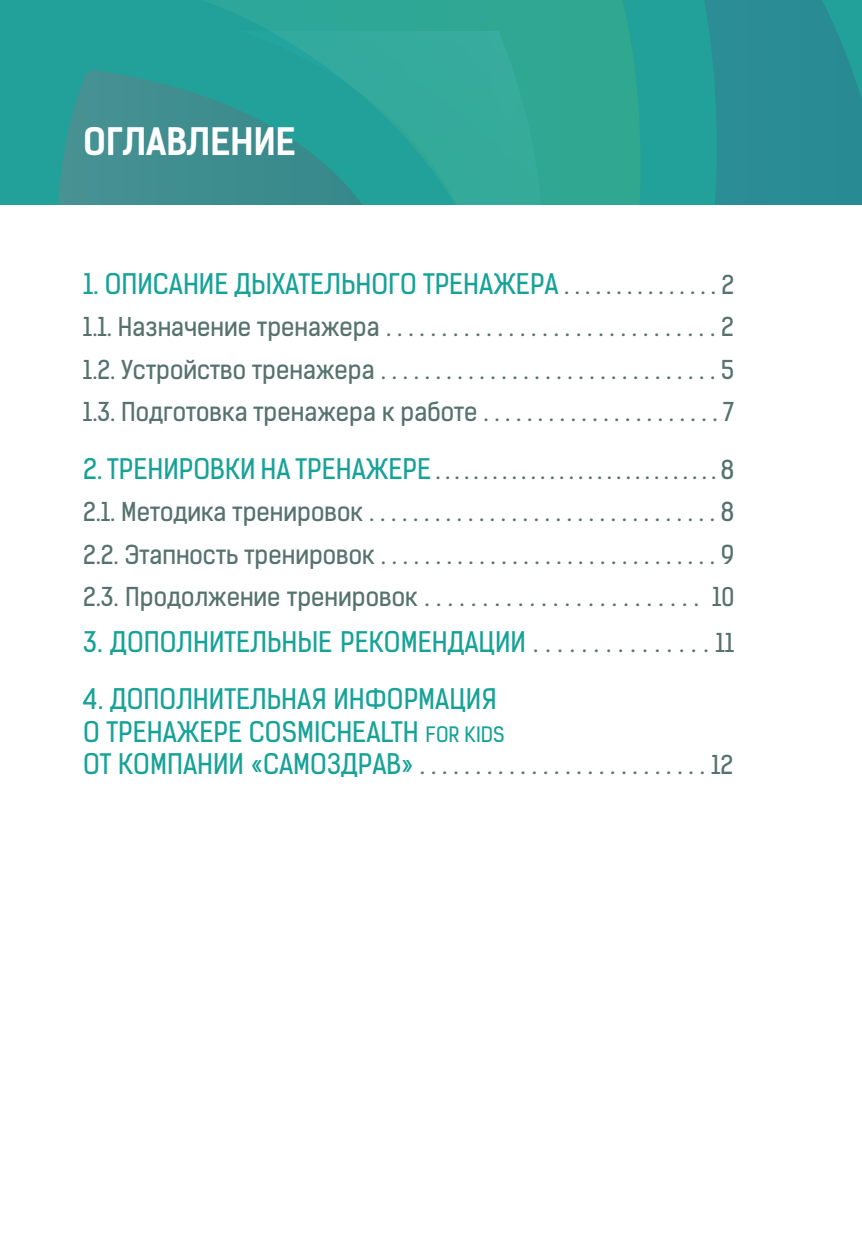
<style>
.page{position:relative;width:862px;height:1244px;background:#fff}
.page>*{position:absolute;margin:0;border:0;box-sizing:border-box;transform-origin:0 0}
.t1{font:36px "Kelson Sans Bold RU";letter-spacing:-.01em;color:#fff}
.t2{font:27px/32.4px "Kelson Sans Regular RU";color:#17a298}
.t3{font:24.75px/42.5px "Kelson Sans Regular RU";color:#56726c;text-align:justify}
.s1{font-size:24.75px;color:#56726c}
.s2{font-size:27px;color:#17a298}
.s3{font-size:20.25px}
</style>
<div class="page">
<div style="left:0;top:0;width:861px;height:204px;background:#21a199"></div>
<svg style="left:58px;top:70px;width:52px;height:134px"></svg>
<svg style="left:704px;top:0;width:157px;height:204px;background:#288e95"></svg>
<svg style="left:204px;top:0;width:436px;height:204px"></svg>
<svg style="left:110px;top:32px;width:456px;height:172px"></svg>
<h1 class="t1" style="left:83px;top:119px;width:214px">ОГЛАВЛЕНИЕ</h1>
<p class="t2" style="left:83px;top:267px;width:652px">1. ОПИСАНИЕ ДЫХАТЕЛЬНОГО ТРЕНАЖЕРА <span class="s1">. . . . . . . . . . . . . . . 2</span></p>
<p class="t3" style="left:83px;top:306px;width:652px">1.1. Назначение тренажера . . . . . . . . . . . . . . . . . . . . . . . . . . . . . . 2<br>1.2. Устройство тренажера . . . . . . . . . . . . . . . . . . . . . . . . . . . . . . . 5<br>1.3. Подготовка тренажера к работе . . . . . . . . . . . . . . . . . . . . . . 7</p>
<p class="t3" style="left:83px;top:448px;width:652px"><span class="s2">2. ТРЕНИРОВКИ НА ТРЕНАЖЕРЕ</span> . . . . . . . . . . . . . . . . . . . . . . . . . . . . . . 8<br>2.1. Методика тренировок . . . . . . . . . . . . . . . . . . . . . . . . . . . . . . . . 8<br>2.2. Этапность тренировок . . . . . . . . . . . . . . . . . . . . . . . . . . . . . . . 9<br>2.3. Продолжение тренировок . . . . . . . . . . . . . . . . . . . . . . . . 10</p>
<p class="t2" style="left:83px;top:625px;width:652px">3. ДОПОЛНИТЕЛЬНЫЕ РЕКОМЕНДАЦИИ <span class="s1">. . . . . . . . . . . . . . . 11</span></p>
<p class="t2" style="left:83px;top:683px;width:423px">4. ДОПОЛНИТЕЛЬНАЯ ИНФОРМАЦИЯ<br>О ТРЕНАЖЕРЕ COSMICHEALTH <span class="s3">FOR KIDS</span></p>
<p class="t3" style="left:83px;top:744px;width:651px"><span class="s2">ОТ КОМПАНИИ «САМОЗДРАВ»</span> . . . . . . . . . . . . . . . . . . . . . . . . . . 12</p>
</div>
